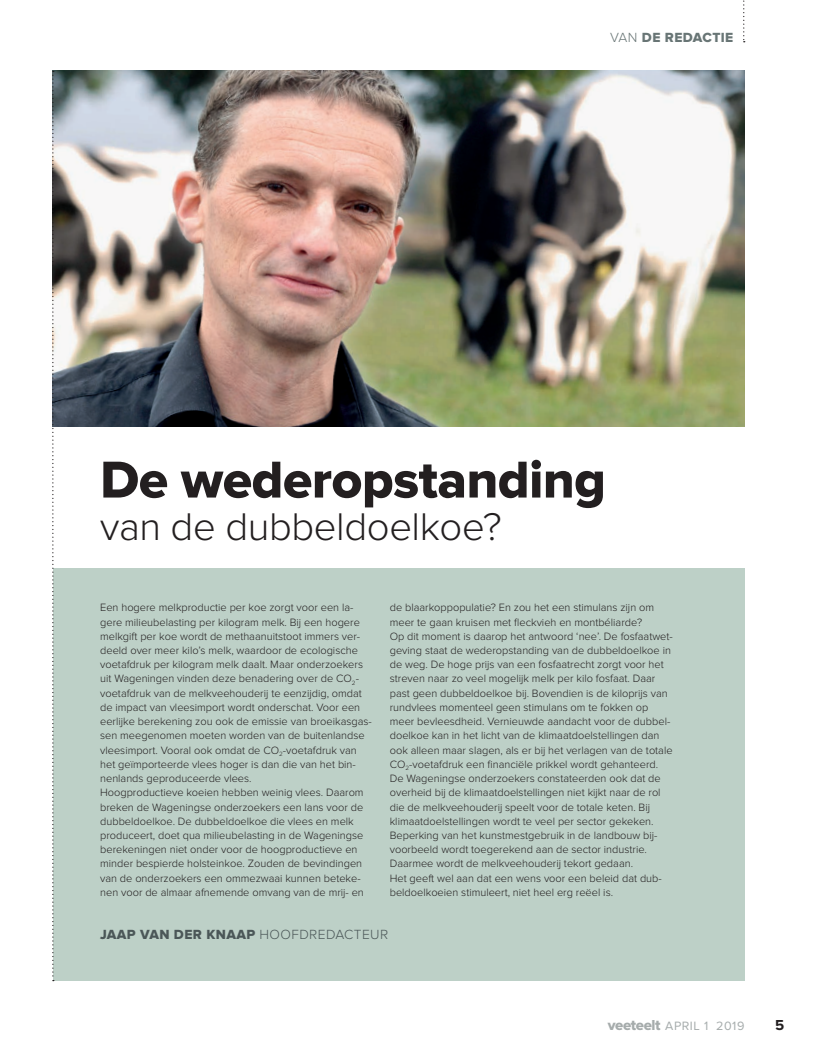
<style>
.page{position:relative;width:815px;height:1052px;background:#fff}
.page>*{position:absolute;margin:0;border:0;box-sizing:border-box;transform-origin:0 0}
.t1{font:53.75px "Proxima Nova Extrabld";letter-spacing:-.01em;color:#231f20}
.t2{font:300 40px "Proxima Nova";letter-spacing:-.01em;color:#231f20}
.t3{font:700 15px "Proxima Nova";color:#231f20}
.t4{font:13.75px "Proxima Nova Extrabld";letter-spacing:.03em;color:#4b5758}
.t5{font:13.75px "Proxima Nova Extrabld";letter-spacing:.03em;color:#687575}
.t6{font:12.5px "Proxima Nova";letter-spacing:.04em;color:#a6acac}
.t7{font:300 11px/14.2px "Proxima Nova";color:#231f20}
.s1{font-family:"Proxima Nova";font-weight:300}
.s2{font-family:"Proxima Nova Extrabld";font-size:15px}
</style>
<div class="page">
<div style="left:53px;top:569px;width:691px;height:412px;background:#bdd0c7"></div>
<img style="left:54px;top:71px;width:690px;height:355px">
<svg style="left:743px;top:0;width:1px;height:42px"></svg>
<svg style="left:52px;top:71px;width:2px;height:910px"></svg>
<p class="t5" style="left:610px;top:30px;width:125px"><span class="s1">VAN</span> DE REDACTIE</p>
<h1 class="t1" style="left:100px;top:449px;width:507px">De wederopstanding</h1>
<h2 class="t2" style="left:100px;top:504px;width:403px">van de dubbeldoelkoe?</h2>
<p class="t7" style="left:100px;top:601px;width:273px">Een hogere melkproductie per koe zorgt voor een la&shy;gere milieubelasting per kilogram melk. Bij een hogere melkgift per koe wordt de methaanuitstoot immers ver&shy;deeld over meer kilo’s melk, waardoor de ecologische voetafdruk per kilogram melk daalt. Maar onderzoekers uit Wageningen vinden deze benadering over de CO<sub>2</sub>- voetafdruk van de melkveehouderij te eenzijdig, omdat de impact van vleesimport wordt onderschat. Voor een eerlijke berekening zou ook de emissie van broeikasgas&shy;sen meegenomen moeten worden van de buitenlandse vleesimport. Vooral ook omdat de CO<sub>2</sub>-voetafdruk van het geïmporteerde vlees hoger is dan die van het bin&shy;nenlands geproduceerde vlees.<br>Hoogproductieve koeien hebben weinig vlees. Daarom breken de Wageningse onderzoekers een lans voor de dubbeldoelkoe. De dubbeldoelkoe die vlees en melk produceert, doet qua milieubelasting in de Wageningse berekeningen niet onder voor de hoogproductieve en minder bespierde holsteinkoe. Zouden de bevindingen van de onderzoekers een ommezwaai kunnen beteke&shy;nen voor de almaar afnemende omvang van de mrij- en</p>
<p class="t7" style="left:389px;top:601px;width:284px">de blaarkoppopulatie? En zou het een stimulans zijn om meer te gaan kruisen met fleckvieh en montbéliarde?<br>Op dit moment is daarop het antwoord ‘nee’. De fosfaatwet&shy;geving staat de wederopstanding van de dubbeldoelkoe in de weg. De hoge prijs van een fosfaatrecht zorgt voor het streven naar zo veel mogelijk melk per kilo fosfaat. Daar past geen dubbeldoelkoe bij. Bovendien is de kiloprijs van rundvlees momenteel geen stimulans om te fokken op meer bevleesdheid. Vernieuwde aandacht voor de dubbel&shy;doelkoe kan in het licht van de klimaatdoelstellingen dan ook alleen maar slagen, als er bij het verlagen van de totale CO<sub>2</sub>-voetafdruk een financiële prikkel wordt gehanteerd.<br>De Wageningse onderzoekers constateerden ook dat de overheid bij de klimaatdoelstellingen niet kijkt naar de rol die de melkveehouderij speelt voor de totale keten. Bij klimaatdoelstellingen wordt te veel per sector gekeken.<br>Beperking van het kunstmestgebruik in de landbouw bij&shy;voorbeeld wordt toegerekend aan de sector industrie.<br>Daarmee wordt de melkveehouderij tekort gedaan.<br>Het geeft wel aan dat een wens voor een beleid dat dub&shy;beldoelkoeien stimuleert, niet heel erg reëel is.</p>
<p class="t4" style="left:100px;top:926px;width:289px">JAAP VAN DER KNAAP <span class="s1">HOOFDREDACTEUR</span></p>
<p class="t6" style="left:607px;top:1018px;width:138px"><span class="s2">veeteelt</span> APRIL 1 2019</p>
<h3 class="t3" style="left:775px;top:1016px;width:11px">5</h3>
</div>
